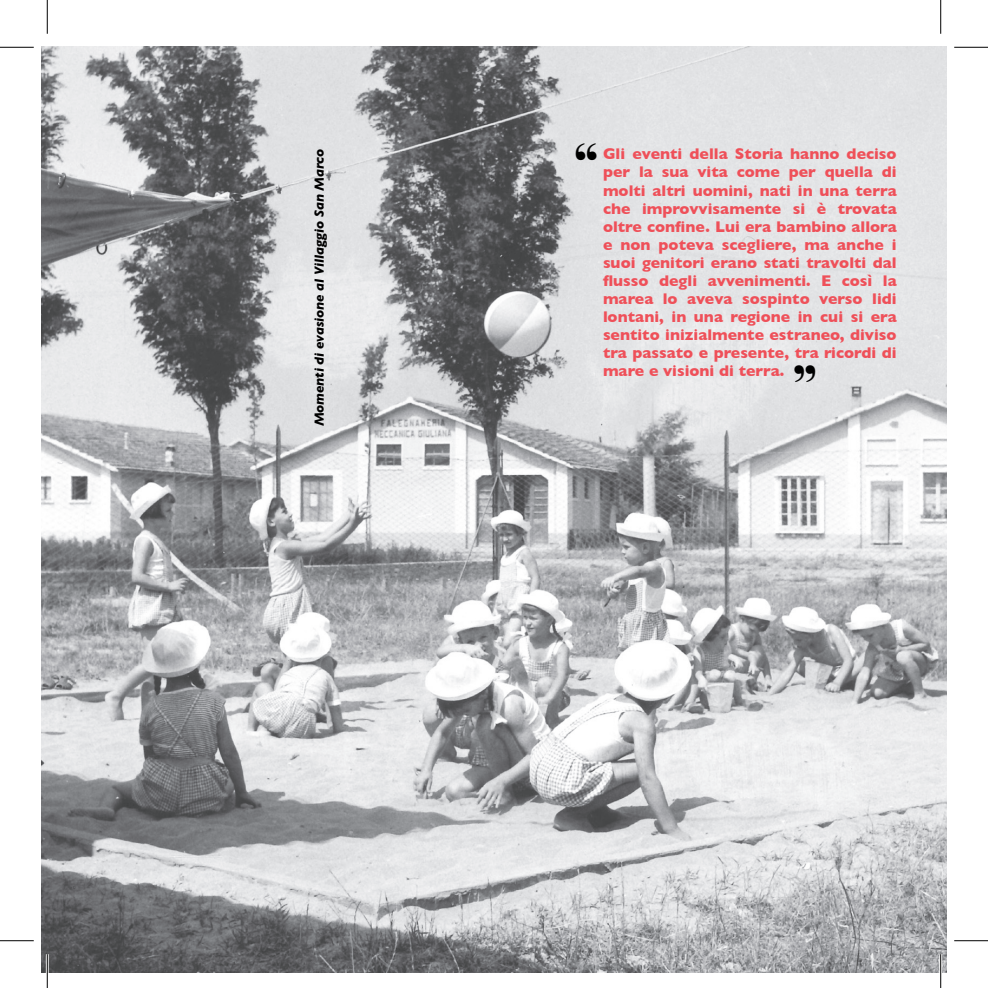
<style>
.page{position:relative;width:988px;height:988px;background:#fff}
.page>*{position:absolute;margin:0;border:0;box-sizing:border-box;transform-origin:0 0}
.t1{font:900 49.5px "Bauer Bodoni";color:#000}
.t2{font:700 15.75px/18px "Gill Sans";color:#ef5059;text-align:justify}
.t3{font:italic 700 13.5px "Gill Sans";letter-spacing:-.01em;color:#000}
</style>
<div class="page">
<img style="left:41px;top:46px;width:905px;height:926px">
<hr style="left:46px;top:954px;width:3px;height:33px;background:#fff">
<hr style="left:939px;top:954px;width:3px;height:33px;background:#fff">
<hr style="left:0;top:47px;width:34px;height:1px;background:#000">
<hr style="left:954px;top:47px;width:33px;height:1px;background:#000">
<hr style="left:0;top:940px;width:34px;height:1px;background:#000">
<hr style="left:954px;top:940px;width:33px;height:1px;background:#000">
<hr style="left:47px;top:0;width:1px;height:34px;background:#000">
<hr style="left:47px;top:954px;width:1px;height:33px;background:#000">
<hr style="left:940px;top:0;width:1px;height:34px;background:#000">
<hr style="left:940px;top:954px;width:1px;height:33px;background:#000">
<h1 class="t1" style="left:571px;top:132px;width:32px">“</h1>
<p class="t3" style="left:311px;top:426px;width:279px;rotate:-90deg">Momenti di evasione al Villaggio San Marco</p>
<p class="t2" style="left:603px;top:145px;width:295px">Gli eventi della Storia hanno deciso per la sua vita come per quella di molti altri uomini, nati in una terra che improvvisamente si è trovata oltre confine. Lui era bambino allora e non poteva scegliere, ma anche i suoi genitori erano stati travolti dal flusso degli avvenimenti. E così la marea lo aveva sospinto verso lidi lontani, in una regione in cui si era sentito inizialmente estraneo, diviso tra passato e presente, tra ricordi di mare e visioni di terra.</p>
<h1 class="t1" style="left:789px;top:353px;width:32px">”</h1>
</div>
